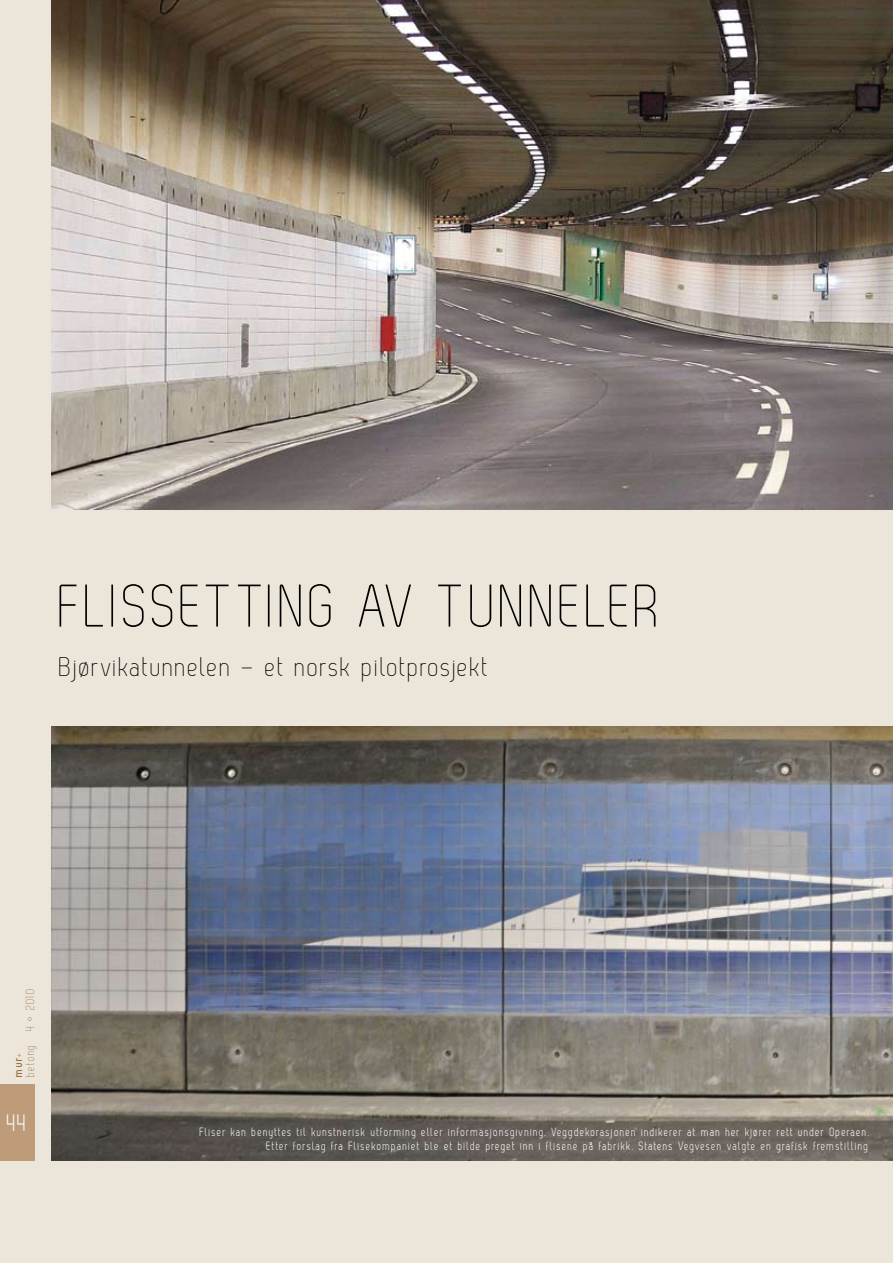
<style>
.page{position:relative;width:893px;height:1263px;background:#ece5d9}
.page>*{position:absolute;margin:0;border:0;box-sizing:border-box;transform-origin:0 0}
.t1{font:300 60px "Zag";letter-spacing:.05em;color:#000}
.t2{font:300 27px "Zag";letter-spacing:.05em;color:#000;scale:1.05 1}
.t3{font:24px "Zag Normal";color:#fff;scale:.9 1}
.t4{font:12px/14.4px "Zag Normal";letter-spacing:.1em;color:#fff;text-align:right;scale:.95 1}
.t5{font:300 12px/12px "Zag";letter-spacing:.07em;color:#956a3d;scale:1.05 1}
.s1{font-weight:700}
</style>
<div class="page">
<div style="left:0;top:1084px;width:34px;height:77px;background:#bf9c79"></div>
<img style="left:51px;top:726px;width:842px;height:435px">
<img style="left:52px;top:0;width:841px;height:509px">
<h1 class="t1" style="left:60px;top:573px;width:603px">Flissetting av tunneler</h1>
<h2 class="t2" style="left:60px;top:652px;width:411px">Bjørvikatunnelen – et norsk pilotprosjekt</h2>
<p class="t5" style="left:12px;top:1077px;width:85px;rotate:-90deg"><span class="s1">mur</span>+<br>betong 4 • 2010</p>
<h3 class="t3" style="left:7px;top:1110px;width:23px">44</h3>
<p class="t4" style="left:200px;top:1124px;width:706px">Fliser kan benyttes til kunstnerisk utforming eller informasjonsgivning. Veggdekorasjonen indikerer at man her kjører rett under Operaen.<br>Etter forslag fra Flisekompaniet ble et bilde preget inn i flisene på fabrikk. Statens Vegvesen valgte en grafisk fremstilling</p>
</div>
